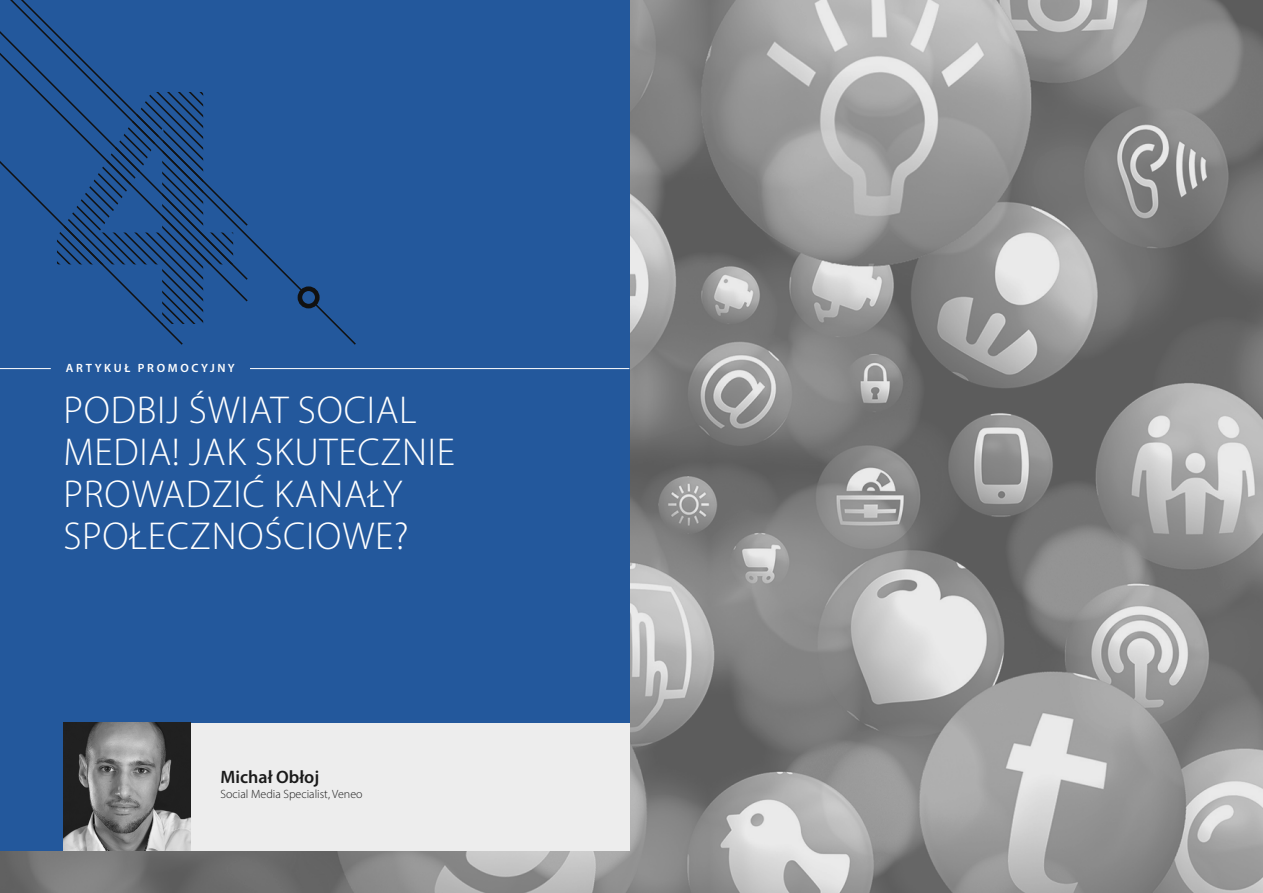
<style>
.page{position:relative;width:1263px;height:893px;background:#fff}
.page>*{position:absolute;margin:0;border:0;box-sizing:border-box;transform-origin:0 0}
.t1{font:300 39px/42px "Myriad Pro";letter-spacing:.02em;color:#fff}
.t2{font:600 18px "Myriad Pro";color:#1a1a1a}
.t3{font:300 12px "Myriad Pro";color:#1a1a1a}
.t4{font:600 12px "Myriad Pro";letter-spacing:.22em;color:#fff}
</style>
<div class="page">
<img style="left:0;top:0;width:1263px;height:893px">
<div style="left:0;top:0;width:629px;height:850px;background:#23589c"></div>
<div style="left:63px;top:723px;width:566px;height:127px;background:#ededed"></div>
<svg style="left:313px;top:304px;width:43px;height:41px"></svg>
<svg style="left:184px;top:92px;width:65px;height:211px"></svg>
<svg style="left:0;top:0;width:184px;height:345px"></svg>
<div style="left:298px;top:286px;width:22px;height:22px;border:5px solid #111;border-radius:50%"></div>
<img style="left:63px;top:723px;width:127px;height:127px">
<hr style="left:0;top:368px;width:629px;height:1px;background:#fff">
<div style="left:51px;top:359px;width:199px;height:18px;background:#23589c"></div>
<p class="t4" style="left:66px;top:361px;width:170px">ARTYKUŁ PROMOCYJNY</p>
<p class="t1" style="left:63px;top:389px;width:393px">PODBIJ ŚWIAT SOCIAL<br>MEDIA! JAK SKUTECZNIE<br>PROWADZIĆ KANAŁY<br>SPOŁECZNOŚCIOWE?</p>
<p class="t2" style="left:221px;top:765px;width:100px">Michał Obłoj</p>
<p class="t3" style="left:221px;top:787px;width:143px">Social Media Specialist, Veneo</p>
</div>
